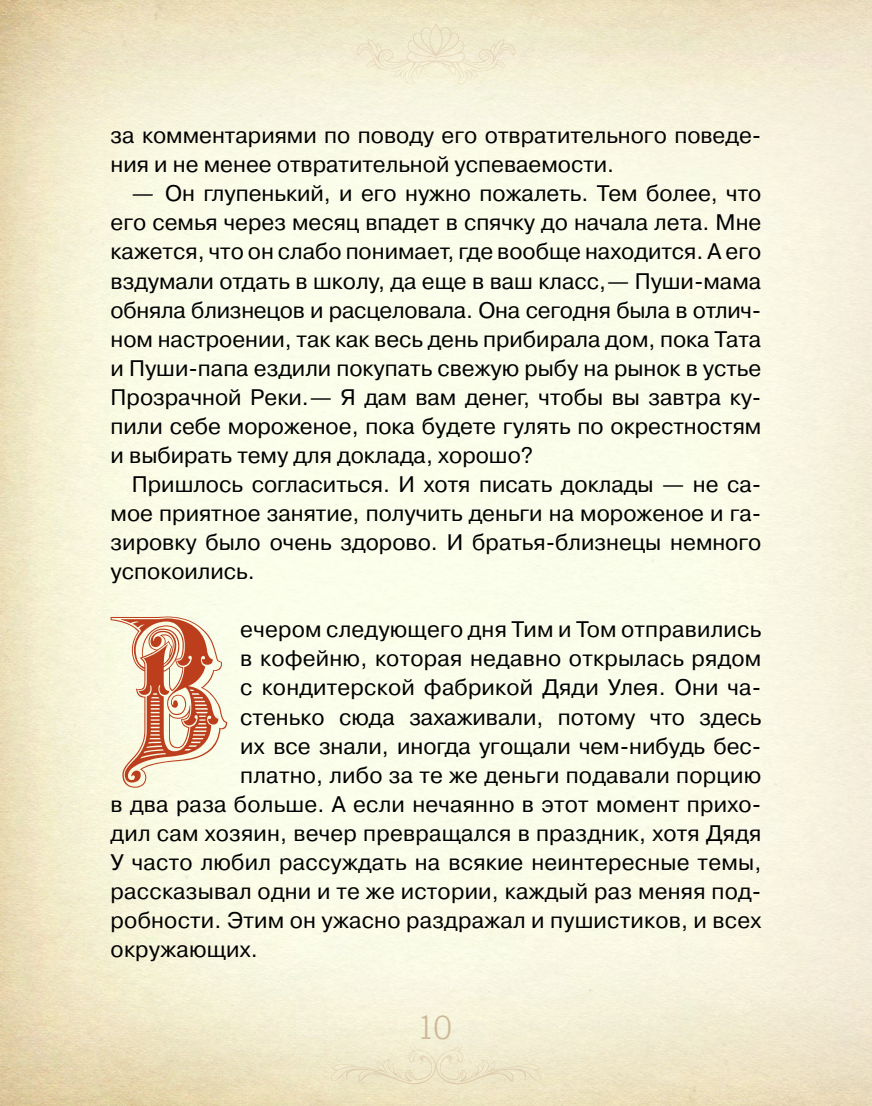
<style>
.page{position:relative;width:872px;height:1106px;background:#fff}
.page>*{position:absolute;margin:0;border:0;box-sizing:border-box;transform-origin:0 0}
.t1{font:147.45px "English Rose";color:#bc3e1d}
.t2{font:300 36px "Amplitude";color:#cdb899}
.t3{font:22.5px/29.1px "Pragmatica C";letter-spacing:.01em;color:#000;text-align:justify}
</style>
<div class="page">
<svg style="left:355px;top:23px;width:162px;height:62px;background:#f1eacf"></svg>
<svg style="left:331px;top:1042px;width:210px;height:43px;background:#eee6ca"></svg>
<p class="t3" style="left:111px;top:121px;width:652px">за комментариями по поводу его отвратительного поведе&shy;ния и не менее отвратительной успеваемости.</p>
<p class="t3" style="left:111px;top:179px;width:652px;text-indent:21px">— Он глупенький, и его нужно пожалеть. Тем более, что его семья через месяц впадет в спячку до начала лета. Мне кажется, что он слабо понимает, где вообще находится. А его вздумали отдать в школу, да еще в ваш класс,— Пуши-мама обняла близнецов и расцеловала. Она сегодня была в отлич&shy;ном настроении, так как весь день прибирала дом, пока Тата и Пуши-папа ездили покупать свежую рыбу на рынок в устье Прозрачной Реки.— Я дам вам денег, чтобы вы завтра ку&shy;пили себе мороженое, пока будете гулять по окрестностям и выбирать тему для доклада, хорошо?</p>
<p class="t3" style="left:111px;top:470px;width:652px;text-indent:21px">Пришлось согласиться. И хотя писать доклады — не са&shy;мое приятное занятие, получить деньги на мороженое и га&shy;зировку было очень здорово. И братья-близнецы немного успокоились.</p>
<h1 class="t1" style="left:111px;top:585px;width:119px">В</h1>
<p class="t3" style="left:240px;top:615px;width:522px">ечером следующего дня Тим и Том отправились</p>
<p class="t3" style="left:240px;top:644px;width:522px">в кофейню, которая недавно открылась рядом</p>
<p class="t3" style="left:240px;top:673px;width:522px">с кондитерской фабрикой Дяди Улея. Они ча-</p>
<p class="t3" style="left:240px;top:702px;width:522px">стенько сюда захаживали, потому что здесь</p>
<p class="t3" style="left:240px;top:731px;width:522px">их все знали, иногда угощали чем-нибудь бес-</p>
<p class="t3" style="left:240px;top:760px;width:522px">платно, либо за те же деньги подавали порцию</p>
<p class="t3" style="left:111px;top:789px;width:652px">в два раза больше. А если нечаянно в этот момент прихо-</p>
<p class="t3" style="left:111px;top:818px;width:652px">дил сам хозяин, вечер превращался в праздник, хотя Дядя</p>
<p class="t3" style="left:111px;top:847px;width:652px">У часто любил рассуждать на всякие неинтересные темы,</p>
<p class="t3" style="left:111px;top:876px;width:652px">рассказывал одни и те же истории, каждый раз меняя под-</p>
<p class="t3" style="left:111px;top:905px;width:652px">робности. Этим он ужасно раздражал и пушистиков, и всех</p>
<p class="t3" style="left:111px;top:934px;width:149px">окружающих.</p>
<h2 class="t2" style="left:419px;top:1006px;width:35px">10</h2>
</div>
